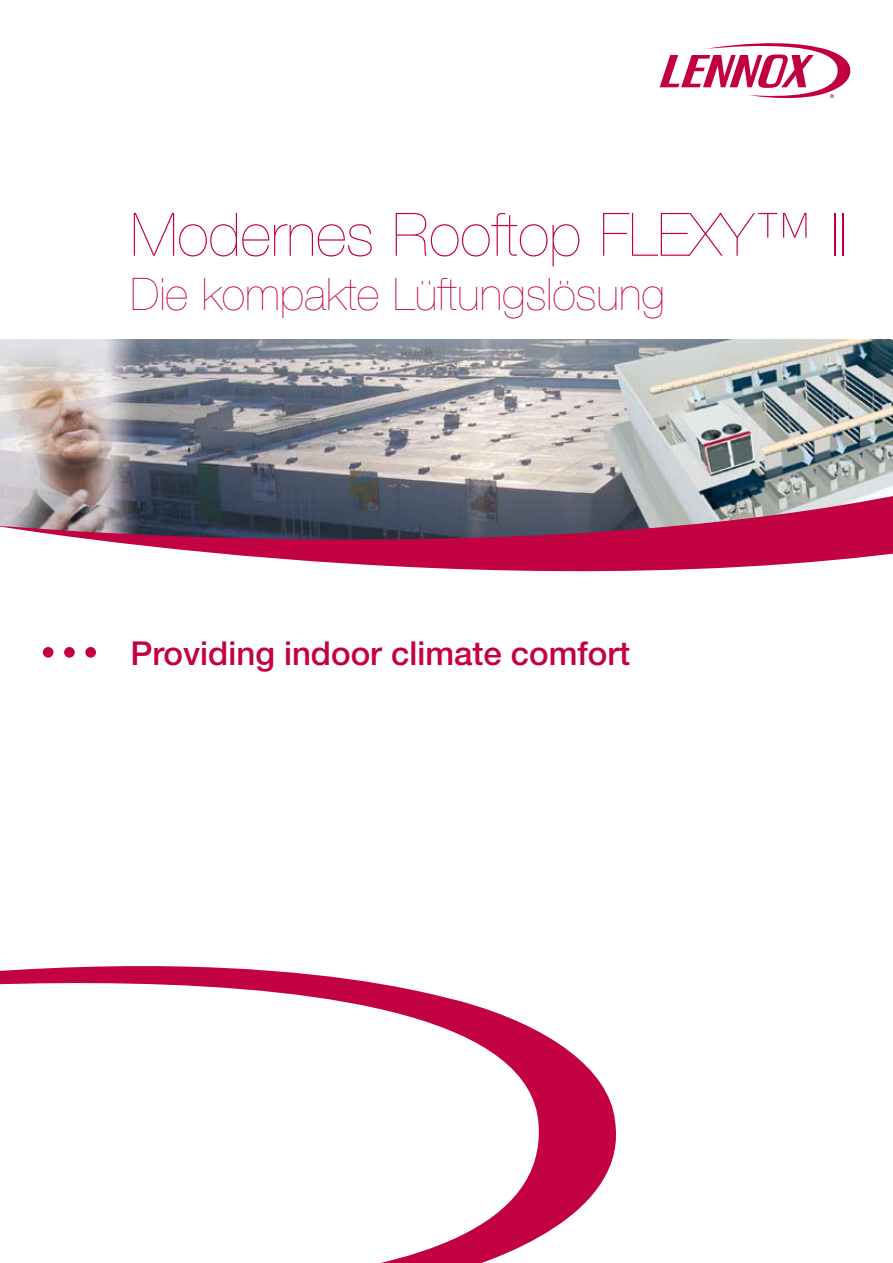
<style>
.page{position:relative;width:893px;height:1263px;background:#fff}
.page>*{position:absolute;margin:0;border:0;box-sizing:border-box;transform-origin:0 0}
.t1{font:200 60px "Helvetica Neue";color:#c3003f}
.t2{font:200 45px "Helvetica Neue";color:#c3003f}
.t3{font:500 33px "Helvetica Neue";color:#c40040}
</style>
<div class="page">
<img style="left:0;top:339px;width:893px;height:149px">
<svg style="left:0;top:966px;width:617px;height:297px"></svg>
<svg style="left:0;top:488px;width:893px;height:84px;background:#9b5a76"></svg>
<div style="left:43px;top:647px;width:10px;height:11px;background:#c40040;border-radius:50%"></div>
<div style="left:64px;top:647px;width:11px;height:11px;background:#c40040;border-radius:50%"></div>
<div style="left:85px;top:647px;width:11px;height:11px;background:#c40040;border-radius:50%"></div>
<svg style="left:660px;top:43px;width:191px;height:56px"></svg>
<h1 class="t1" style="left:131px;top:200px;width:717px">Modernes Rooftop FLEXY™ II</h1>
<h2 class="t2" style="left:131px;top:268px;width:536px">Die kompakte Lüftungslösung</h2>
<p class="t3" style="left:131px;top:633px;width:501px">Providing indoor climate comfort</p>
</div>
